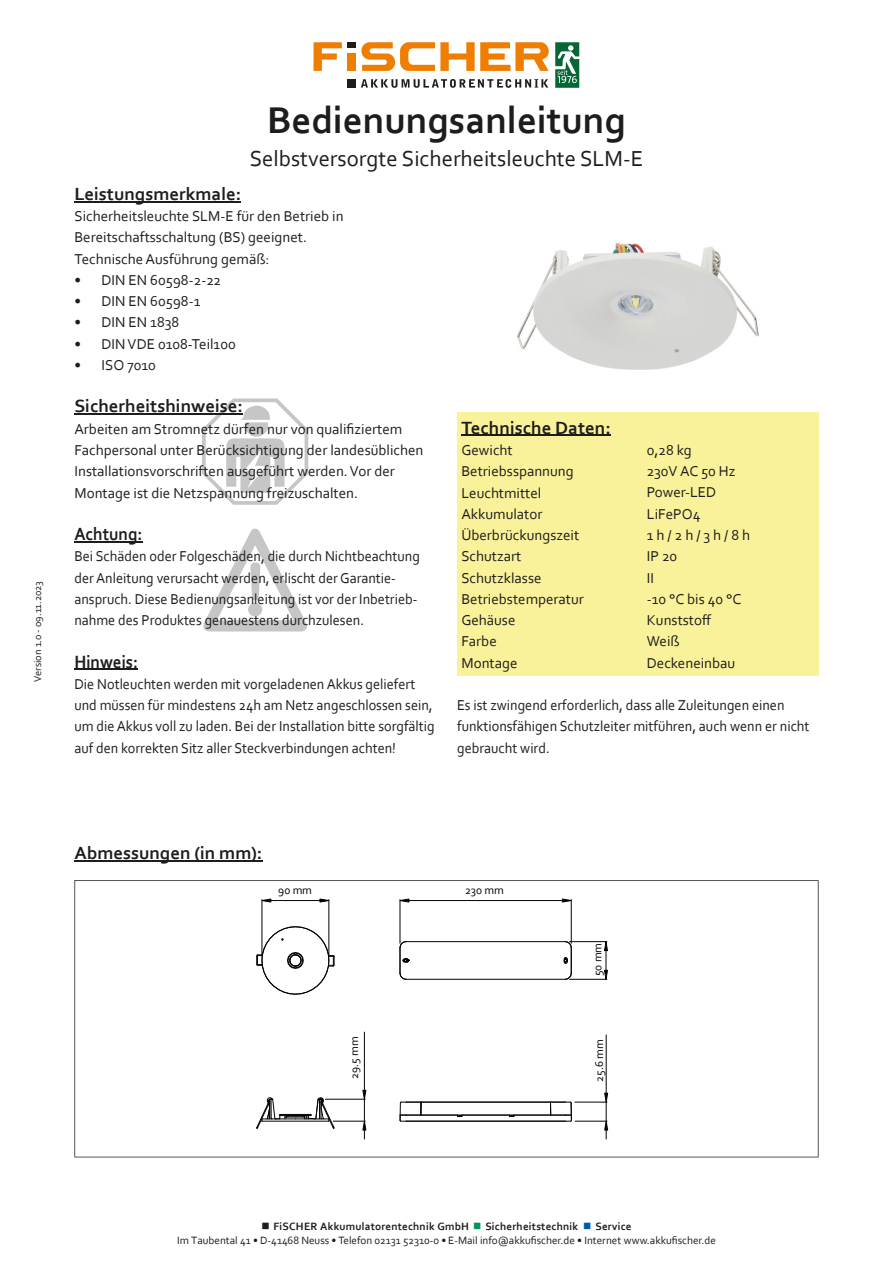
<style>
.page{position:relative;width:893px;height:1263px;background:#fff}
.page>*{position:absolute;margin:0;border:0;box-sizing:border-box;transform-origin:0 0}
.t1{font:700 39px "Corbel";color:#1d1d1b}
.t2{font:22.8px "Corbel";color:#1d1d1b}
.t3{font:700 18.6px "Corbel";color:#1d1d1b}
.t4{font:700 18.6px "Corbel";color:#1d1d1b;scale:.92 1}
.t5{font:15px/21.3px "Corbel";color:#1d1d1b}
.t6{font:15px/21.3px "Corbel";color:#1d1d1b;scale:.95 1}
.t7{font:11.7px "Corbel";color:#020304}
.t8{font:11.1px/14.2px "Corbel";color:#1d1d1b;text-align:center}
.t9{font:10.5px "Corbel";color:#1d1d1b}
.s1{font-weight:700}
.s2{color:#00955a}
.s3{color:#005da9}
</style>
<div class="page">
<div style="left:347px;top:42px;width:9px;height:6px;background:#1d1d1b"></div>
<svg style="left:314px;top:42px;width:28px;height:29px"></svg>
<div style="left:347px;top:53px;width:9px;height:18px;background:#ef7d00"></div>
<svg style="left:361px;top:42px;width:188px;height:29px"></svg>
<div style="left:347px;top:79px;width:9px;height:9px;background:#1d1d1b"></div>
<svg style="left:361px;top:79px;width:187px;height:9px"></svg>
<svg style="left:555px;top:42px;width:24px;height:46px"></svg>
<svg style="left:202px;top:398px;width:106px;height:107px"></svg>
<svg style="left:203px;top:529px;width:104px;height:102px"></svg>
<div style="left:248px;top:603px;width:14px;height:13px;background:#c6c6c6;border-radius:7px"></div>
<hr style="left:74px;top:201px;width:167px;height:1px;background:#1d1d1b">
<hr style="left:74px;top:414px;width:169px;height:1px;background:#1d1d1b">
<hr style="left:74px;top:541px;width:68px;height:1px;background:#1d1d1b">
<div style="left:457px;top:412px;width:362px;height:263px;background:#faf29b"></div>
<hr style="left:461px;top:435px;width:150px;height:1px;background:#1d1d1b">
<hr style="left:74px;top:669px;width:64px;height:1px;background:#1d1d1b">
<hr style="left:74px;top:860px;width:188px;height:1px;background:#1d1d1b">
<svg style="left:74px;top:880px;width:745px;height:277px"></svg>
<img style="left:518px;top:243px;width:240px;height:126px">
<div style="left:212px;top:886px;width:426px;height:263px;background:#fff"></div>
<hr style="left:329px;top:900px;width:1px;height:56px;background:#020304">
<hr style="left:262px;top:900px;width:1px;height:56px;background:#020304">
<hr style="left:271px;top:900px;width:49px;height:1px;background:#020304">
<svg style="left:319px;top:898px;width:11px;height:5px"></svg>
<svg style="left:256px;top:926px;width:79px;height:69px"></svg>
<svg style="left:261px;top:898px;width:11px;height:5px"></svg>
<hr style="left:406px;top:979px;width:159px;height:1px;background:#020304">
<hr style="left:406px;top:941px;width:159px;height:1px;background:#020304">
<hr style="left:571px;top:900px;width:1px;height:43px;background:#020304">
<hr style="left:400px;top:900px;width:1px;height:43px;background:#020304">
<hr style="left:409px;top:900px;width:153px;height:1px;background:#020304">
<svg style="left:562px;top:898px;width:10px;height:5px"></svg>
<svg style="left:399px;top:941px;width:11px;height:39px"></svg>
<svg style="left:399px;top:898px;width:11px;height:5px"></svg>
<hr style="left:570px;top:941px;width:37px;height:1px;background:#020304">
<hr style="left:570px;top:979px;width:37px;height:1px;background:#020304">
<svg style="left:564px;top:941px;width:8px;height:39px"></svg>
<svg style="left:604px;top:941px;width:4px;height:39px"></svg>
<hr style="left:325px;top:1099px;width:40px;height:1px;background:#020304">
<hr style="left:333px;top:1121px;width:32px;height:1px;background:#020304">
<hr style="left:364px;top:1032px;width:1px;height:58px;background:#020304">
<svg style="left:256px;top:1097px;width:79px;height:32px"></svg>
<svg style="left:362px;top:1089px;width:5px;height:50px"></svg>
<hr style="left:421px;top:1102px;width:129px;height:1px;background:#020304">
<hr style="left:406px;top:1115px;width:51px;height:1px;background:#020304">
<hr style="left:462px;top:1115px;width:48px;height:1px;background:#020304">
<svg style="left:457px;top:1115px;width:6px;height:2px"></svg>
<hr style="left:514px;top:1115px;width:51px;height:1px;background:#020304">
<hr style="left:406px;top:1121px;width:159px;height:1px;background:#020304">
<svg style="left:399px;top:1101px;width:23px;height:21px"></svg>
<hr style="left:575px;top:1121px;width:32px;height:1px;background:#020304">
<hr style="left:575px;top:1102px;width:32px;height:1px;background:#020304">
<hr style="left:606px;top:1035px;width:1px;height:58px;background:#020304">
<svg style="left:549px;top:1101px;width:23px;height:21px"></svg>
<svg style="left:604px;top:1092px;width:4px;height:47px"></svg>
<p class="t9" style="left:31px;top:682px;width:103px;rotate:-90deg">Version 1.0 - 09.11.2023</p>
<h1 class="t1" style="left:267px;top:96px;width:360px">Bedienungsanleitung</h1>
<h2 class="t2" style="left:250px;top:144px;width:395px">Selbstversorgte Sicherheitsleuchte SLM-E</h2>
<p class="t3" style="left:74px;top:182px;width:168px">Leistungsmerkmale:</p>
<p class="t5" style="left:74px;top:205px;width:271px">Sicherheitsleuchte SLM-E für den Betrieb in<br>Bereitschaftsschaltung (BS) geeignet.<br>Technische Ausführung gemäß:</p>
<p class="t5" style="left:74px;top:269px;width:148px">• DIN EN 60598-2-22</p>
<p class="t5" style="left:74px;top:290px;width:127px">• DIN EN 60598-1</p>
<p class="t5" style="left:74px;top:311px;width:106px">• DIN EN 1838</p>
<p class="t5" style="left:74px;top:333px;width:163px">• DIN VDE 0108-Teil100</p>
<p class="t5" style="left:74px;top:354px;width:83px">• ISO 7010</p>
<p class="t3" style="left:74px;top:395px;width:170px">Sicherheitshinweise:</p>
<p class="t5" style="left:74px;top:418px;width:351px">Arbeiten am Stromnetz dürfen nur von qualifiziertem Fachpersonal unter Berücksichtigung der landesüblichen Installationsvorschriften ausgeführt werden. Vor der Montage ist die Netzspannung freizuschalten.</p>
<p class="t4" style="left:74px;top:522px;width:75px">Achtung:</p>
<p class="t6" style="left:74px;top:545px;width:365px">Bei Schäden oder Folgeschäden, die durch Nichtbeachtung der Anleitung verursacht werden, erlischt der Garantie&shy;anspruch. Diese Bedienungsanleitung ist vor der Inbetrieb&shy;nahme des Produktes genauestens durchzulesen.</p>
<p class="t3" style="left:461px;top:416px;width:151px">Technische Daten:</p>
<p class="t5" style="left:461px;top:439px;width:124px">Gewicht<br>Betriebsspannung<br>Leuchtmittel<br>Akkumulator<br>Überbrückungszeit<br>Schutzart<br>Schutzklasse<br>Betriebstemperatur<br>Gehäuse<br>Farbe<br>Montage</p>
<p class="t5" style="left:647px;top:439px;width:105px">0,28 kg<br>230V AC 50 Hz<br>Power-LED<br>LiFePO4<br>1 h / 2 h / 3 h / 8 h<br>IP 20<br>II<br>-10 °C bis 40 °C<br>Kunststoff<br>Weiß</p>
<p class="t4" style="left:74px;top:650px;width:71px">Hinweis:</p>
<p class="t5" style="left:647px;top:651px;width:90px">Deckeneinbau</p>
<p class="t6" style="left:74px;top:673px;width:381px">Die Notleuchten werden mit vorgeladenen Akkus geliefert und müssen für mindestens 24h am Netz angeschlossen sein, um die Akkus voll zu laden. Bei der Installation bitte sorgfältig auf den korrekten Sitz aller Steckverbindungen achten!</p>
<p class="t6" style="left:457px;top:694px;width:372px">Es ist zwingend erforderlich, dass alle Zuleitungen einen funktionsfähigen Schutzleiter mitführen, auch wenn er nicht gebraucht wird.</p>
<p class="t3" style="left:74px;top:841px;width:190px">Abmessungen (in mm):</p>
<p class="t7" style="left:278px;top:883px;width:35px">90 mm</p>
<p class="t7" style="left:465px;top:883px;width:40px">230 mm</p>
<p class="t7" style="left:590px;top:976px;width:35px;rotate:-90deg">50 mm</p>
<p class="t7" style="left:347px;top:1079px;width:44px;rotate:-90deg">29.5 mm</p>
<p class="t7" style="left:592px;top:1082px;width:44px;rotate:-90deg">25.6 mm</p>
<p class="t8" style="left:177px;top:1218px;width:540px">■ <span class="s1">FiSCHER Akkumulatorentechnik GmbH</span> <span class="s2">■</span> <span class="s1">Sicherheitstechnik</span> <span class="s3">■</span> <span class="s1">Service<br></span>Im Taubental 41 • D-41468 Neuss • Telefon 02131 52310-0 • E-Mail info@akkufischer.de • Internet www.akkufischer.de</p>
</div>
